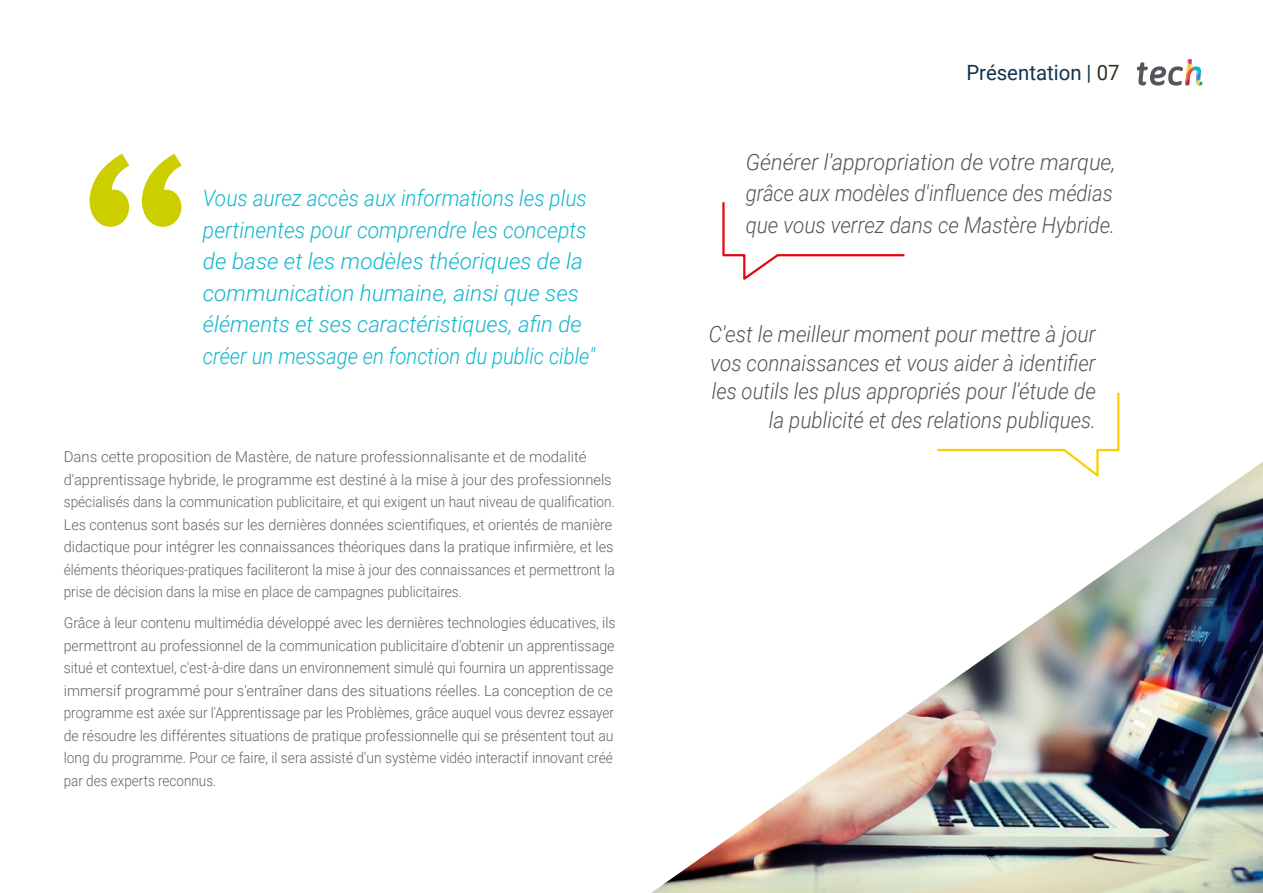
<style>
.page{position:relative;width:1263px;height:893px;background:#fff}
.page>*{position:absolute;margin:0;border:0;box-sizing:border-box;transform-origin:0 0}
.t1{font:italic 300 22.5px/31.5px "Roboto";color:#0fb6cf;scale:.92 1}
.t2{font:italic 300 22.5px/28.5px "Roboto";color:#52555b;text-align:right;scale:.93 1}
.t3{font:italic 300 22.5px/31.5px "Roboto";color:#52555b;scale:.96 1}
.t4{font:21px "Roboto";color:#123352}
.t5{font:300 15px/22.5px "Roboto";color:#61646a;scale:.94 1}
.t6{font:300 15px/22.5px "Roboto";color:#61646a}
.s1{color:#312e20}
</style>
<div class="page">
<svg style="left:1137px;top:59px;width:65px;height:27px"></svg>
<svg style="left:90px;top:154px;width:92px;height:73px"></svg>
<img style="left:651px;top:462px;width:612px;height:431px">
<svg style="left:722px;top:202px;width:183px;height:78px"></svg>
<svg style="left:935px;top:392px;width:185px;height:88px"></svg>
<p class="t1" style="left:203px;top:182px;width:428px">Vous aurez accès aux informations les plus pertinentes pour comprendre les concepts de base et les modèles théoriques de la communication humaine, ainsi que ses éléments et ses caractéristiques, afin de créer un message en fonction du public cible"</p>
<p class="t6" style="left:64px;top:445px;width:553px">Dans cette proposition de Mastère, de nature professionnalisante et de modalité d'apprentissage hybride, le programme est destiné à la mise à jour des professionnels spécialisés dans la communication publicitaire, et qui exigent un haut niveau de qualification.<br>Les contenus sont basés sur les dernières données scientifiques, et orientés de manière didactique pour intégrer les connaissances théoriques dans la pratique infirmière, et les éléments théoriques-pratiques faciliteront la mise à jour des connaissances et permettront la prise de décision dans la mise en place de campagnes publicitaires.</p>
<p class="t5" style="left:64px;top:611px;width:589px">Grâce à leur contenu multimédia développé avec les dernières technologies éducatives, ils permettront au professionnel de la communication publicitaire d'obtenir un apprentissage situé et contextuel, c'est-à-dire dans un environnement simulé qui fournira un apprentissage immersif programmé pour s'entraîner dans des situations réelles. La conception de ce programme est axée sur l'Apprentissage par les Problèmes, grâce auquel vous devrez essayer de résoudre les différentes situations de pratique professionnelle qui se présentent tout au long du programme. Pour ce faire, il sera assisté d'un système vidéo interactif innovant créé par des experts reconnus.</p>
<h2 class="t4" style="left:966px;top:57px;width:155px">Présentation | <span class="s1">07</span></h2>
<h1 class="t3" style="left:746px;top:145px;width:387px">Générer l'appropriation de votre marque, grâce aux modèles d'influence des médias que vous verrez dans ce Mastère Hybride.</h1>
<h1 class="t2" style="left:709px;top:319px;width:417px">C'est le meilleur moment pour mettre à jour vos connaissances et vous aider à identifier les outils les plus appropriés pour l'étude de la publicité et des relations publiques.</h1>
</div>
